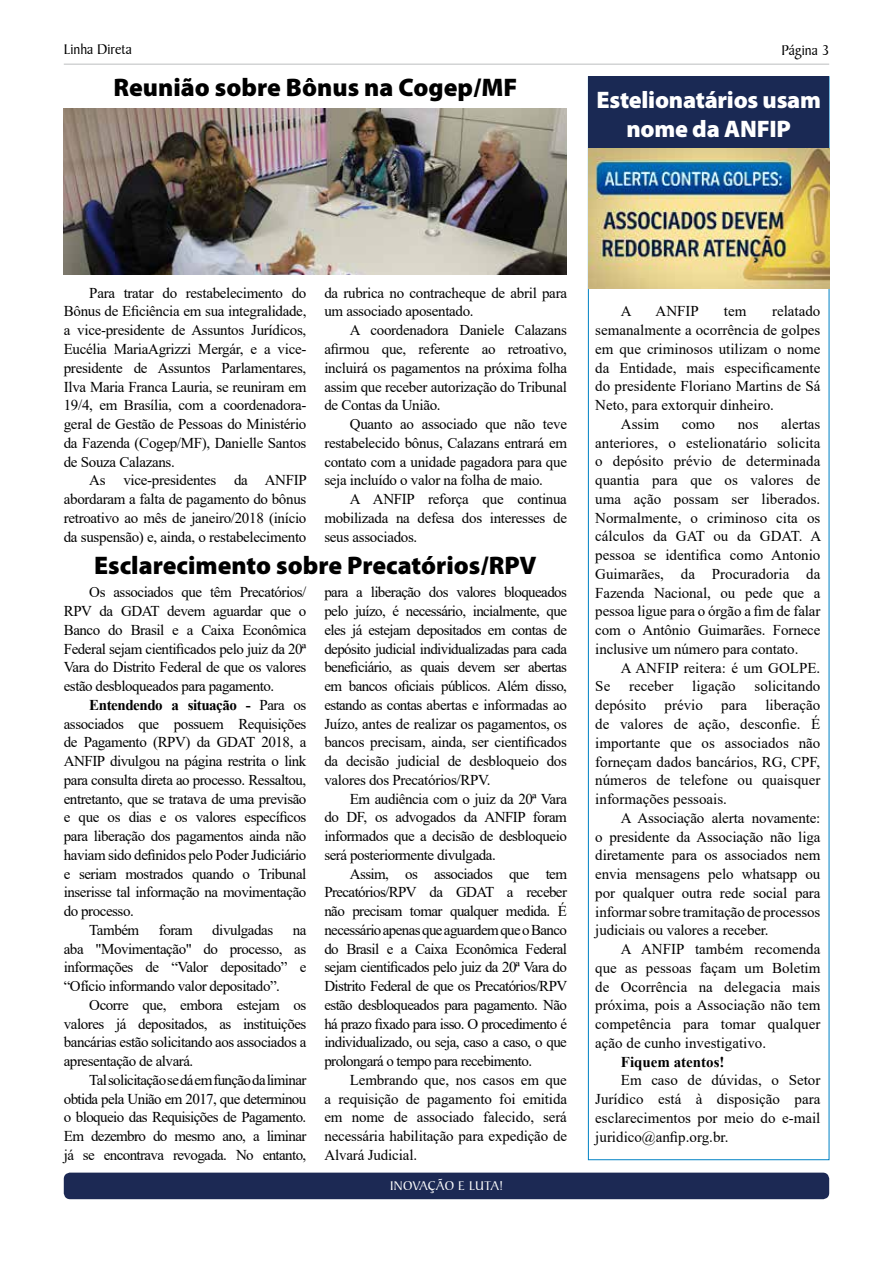
<style>
.page{position:relative;width:893px;height:1263px;background:#fff}
.page>*{position:absolute;margin:0;border:0;box-sizing:border-box;transform-origin:0 0}
.t1{font:900 25.5px "Myriad Pro";color:#000}
.t2{font:900 24px/28.8px "Myriad Pro";letter-spacing:-.01em;color:#fff;text-align:center}
.t3{font:15px/18.8px "Times New Roman";letter-spacing:-.02em;color:#000;text-align:justify}
.t4{font:15px "Times New Roman";color:#000}
.t5{font:700 15px "Times New Roman";letter-spacing:-.03em;color:#000}
.t6{font:15px "Baker Signet BT";color:#000}
.t7{font:700 15px "Times New Roman";color:#000}
.t8{font:13.5px "Baker Signet BT";letter-spacing:.025em;color:#fff}
.s1{font-weight:400}
</style>
<div class="page">
<div style="left:64px;top:1172px;width:765px;height:27px;background:#1c2954;border-radius:6px"></div>
<hr style="left:64px;top:64px;width:765px;height:1px;background:#bcbec0">
<div style="left:588px;top:77px;width:241px;height:1083px;background:#fff;border:1px solid #0082c5"></div>
<img style="left:64px;top:108px;width:503px;height:167px">
<div style="left:588px;top:77px;width:241px;height:72px;background:#1a2954"></div>
<img style="left:589px;top:149px;width:240px;height:139px">
<p class="t6" style="left:64px;top:40px;width:70px">Linha Direta</p>
<p class="t6" style="left:781px;top:41px;width:50px">Página 3</p>
<h1 class="t1" style="left:113px;top:73px;width:405px">Reunião sobre Bônus na Cogep/MF</h1>
<h2 class="t2" style="left:596px;top:86px;width:226px">Estelionatários usam nome da ANFIP</h2>
<p class="t3" style="left:64px;top:283px;width:244px;text-indent:26px">Para tratar do restabelecimento do Bônus de Eficiência em sua integralidade, a vice-presidente de Assuntos Jurídicos, Eucélia MariaAgrizzi Mergár, e a vice&shy;presidente de Assuntos Parlamentares, Ilva Maria Franca Lauria, se reuniram em 19/4, em Brasília, com a coordenadora&shy;geral de Gestão de Pessoas do Ministério da Fazenda (Cogep/MF), Danielle Santos de Souza Calazans.</p>
<p class="t3" style="left:64px;top:470px;width:245px;text-indent:26px">As vice-presidentes da ANFIP abordaram a falta de pagamento do bônus retroativo ao mês de janeiro/2018 (início da suspensão) e, ainda, o restabelecimento</p>
<p class="t3" style="left:324px;top:283px;width:244px">da rubrica no contracheque de abril para um associado aposentado.</p>
<p class="t3" style="left:324px;top:320px;width:244px;text-indent:26px">A coordenadora Daniele Calazans afirmou que, referente ao retroativo, incluirá os pagamentos na próxima folha assim que receber autorização do Tribunal de Contas da União.</p>
<p class="t3" style="left:324px;top:414px;width:244px;text-indent:26px">Quanto ao associado que não teve restabelecido bônus, Calazans entrará em contato com a unidade pagadora para que seja incluído o valor na folha de maio.</p>
<p class="t3" style="left:324px;top:489px;width:244px;text-indent:26px">A ANFIP reforça que continua mobilizada na defesa dos interesses de seus associados.</p>
<h1 class="t1" style="left:94px;top:551px;width:444px">Esclarecimento sobre Precatórios/RPV</h1>
<p class="t3" style="left:64px;top:582px;width:244px;text-indent:26px">Os associados que têm Precatórios/ RPV da GDAT devem aguardar que o Banco do Brasil e a Caixa Econômica Federal sejam cientificados pelo juiz da 20ª Vara do Distrito Federal de que os valores estão desbloqueados para pagamento.</p>
<p class="t5" style="left:89px;top:694px;width:219px">Entendendo a situação - <span class="s1">Para os</span></p>
<p class="t3" style="left:64px;top:714px;width:244px">associados que possuem Requisições</p>
<p class="t3" style="left:64px;top:732px;width:244px">de Pagamento (RPV) da GDAT 2018, a</p>
<p class="t3" style="left:64px;top:751px;width:244px">ANFIP divulgou na página restrita o link</p>
<p class="t3" style="left:64px;top:770px;width:244px">para consulta direta ao processo. Ressaltou,</p>
<p class="t3" style="left:64px;top:789px;width:244px">entretanto, que se tratava de uma previsão</p>
<p class="t3" style="left:64px;top:807px;width:244px">e que os dias e os valores específicos</p>
<p class="t3" style="left:64px;top:826px;width:244px">para liberação dos pagamentos ainda não</p>
<p class="t3" style="left:64px;top:845px;width:244px">haviam sido definidos pelo Poder Judiciário</p>
<p class="t3" style="left:64px;top:864px;width:244px">e seriam mostrados quando o Tribunal</p>
<p class="t3" style="left:64px;top:882px;width:244px">inserisse tal informação na movimentação</p>
<p class="t3" style="left:64px;top:901px;width:72px">do processo.</p>
<p class="t3" style="left:89px;top:920px;width:52px">Também</p>
<p class="t3" style="left:159px;top:920px;width:36px">foram</p>
<p class="t3" style="left:212px;top:920px;width:62px">divulgadas</p>
<p class="t3" style="left:324px;top:582px;width:244px">para a liberação dos valores bloqueados pelo juízo, é necessário, incialmente, que eles já estejam depositados em contas de depósito judicial individualizadas para cada beneficiário, as quais devem ser abertas em bancos oficiais públicos. Além disso, estando as contas abertas e informadas ao Juízo, antes de realizar os pagamentos, os bancos precisam, ainda, ser cientificados da decisão judicial de desbloqueio dos valores dos Precatórios/RPV.</p>
<p class="t3" style="left:324px;top:789px;width:244px;text-indent:26px">Em audiência com o juiz da 20ª Vara do DF, os advogados da ANFIP foram informados que a decisão de desbloqueio será posteriormente divulgada.</p>
<p class="t3" style="left:324px;top:864px;width:244px;text-indent:26px">Assim, os associados que tem Precatórios/RPV da GDAT a receber não precisam tomar qualquer medida. É necessário apenas que aguardem que o Banco do Brasil e a Caixa Econômica Federal sejam cientificados pelo juiz da 20ª Vara do Distrito Federal de que os Precatórios/RPV estão desbloqueados para pagamento. Não há prazo fixado para isso. O procedimento é individualizado, ou seja, caso a caso, o que prolongará o tempo para recebimento.</p>
<p class="t3" style="left:324px;top:1070px;width:244px;text-indent:26px">Lembrando que, nos casos em que a requisição de pagamento foi emitida em nome de associado falecido, será necessária habilitação para expedição de Alvará Judicial.</p>
<p class="t3" style="left:64px;top:920px;width:244px;text-indent:229px">na aba "Movimentação" do processo, as informações de “Valor depositado” e “Ofício informando valor depositado”.</p>
<p class="t3" style="left:64px;top:995px;width:244px;text-indent:26px">Ocorre que, embora estejam os valores já depositados, as instituições bancárias estão solicitando aos associados a apresentação de alvará.</p>
<p class="t3" style="left:64px;top:1070px;width:244px;text-indent:26px">Tal solicitação se dá em função da liminar obtida pela União em 2017, que determinou o bloqueio das Requisições de Pagamento.<br>Em dezembro do mesmo ano, a liminar já se encontrava revogada. No entanto,</p>
<p class="t8" style="left:390px;top:1178px;width:114px">INOVAÇÃO E LUTA!</p>
<p class="t3" style="left:621px;top:302px;width:12px">A</p>
<p class="t3" style="left:656px;top:302px;width:45px">ANFIP</p>
<p class="t3" style="left:724px;top:302px;width:24px">tem</p>
<p class="t4" style="left:772px;top:301px;width:50px">relatado</p>
<p class="t4" style="left:595px;top:320px;width:227px">semanalmente a ocorrência de golpes</p>
<p class="t4" style="left:595px;top:338px;width:227px">em que criminosos utilizam o nome</p>
<p class="t4" style="left:595px;top:357px;width:227px">da Entidade, mais especificamente</p>
<p class="t4" style="left:595px;top:376px;width:226px">do presidente Floriano Martins de Sá</p>
<p class="t4" style="left:595px;top:395px;width:180px">Neto, para extorquir dinheiro.</p>
<p class="t3" style="left:621px;top:414px;width:40px">Assim</p>
<p class="t3" style="left:682px;top:414px;width:35px">como</p>
<p class="t3" style="left:738px;top:414px;width:22px">nos</p>
<p class="t3" style="left:595px;top:414px;width:227px;text-indent:186px">alertas anteriores, o estelionatário solicita o depósito prévio de determinada quantia para que os valores de uma ação possam ser liberados.<br>Normalmente, o criminoso cita os cálculos da GAT ou da GDAT. A pessoa se identifica como Antonio Guimarães, da Procuradoria da Fazenda Nacional, ou pede que a pessoa ligue para o órgão a fim de falar com o Antônio Guimarães. Fornece inclusive um número para contato.</p>
<p class="t4" style="left:621px;top:657px;width:201px">A ANFIP reitera: é um GOLPE.</p>
<p class="t3" style="left:595px;top:677px;width:16px">Se</p>
<p class="t4" style="left:629px;top:676px;width:46px">receber</p>
<p class="t4" style="left:692px;top:676px;width:45px">ligação</p>
<p class="t3" style="left:595px;top:677px;width:227px;text-indent:159px">solicitando depósito prévio para liberação de valores de ação, desconfie. É importante que os associados não forneçam dados bancários, RG, CPF, números de telefone ou quaisquer informações pessoais.</p>
<p class="t3" style="left:595px;top:808px;width:227px;text-indent:26px">A Associação alerta novamente: o presidente da Associação não liga diretamente para os associados nem envia mensagens pelo whatsapp ou por qualquer outra rede social para informar sobre tramitação de processos judiciais ou valores a receber.</p>
<p class="t3" style="left:595px;top:939px;width:227px;text-indent:26px">A ANFIP também recomenda que as pessoas façam um Boletim de Ocorrência na delegacia mais próxima, pois a Associação não tem competência para tomar qualquer ação de cunho investigativo.</p>
<p class="t7" style="left:621px;top:1051px;width:105px">Fiquem atentos!</p>
<p class="t3" style="left:595px;top:1070px;width:227px;text-indent:26px">Em caso de dúvidas, o Setor Jurídico está à disposição para esclarecimentos por meio do e-mail juridico@anfip.org.br.</p>
</div>
